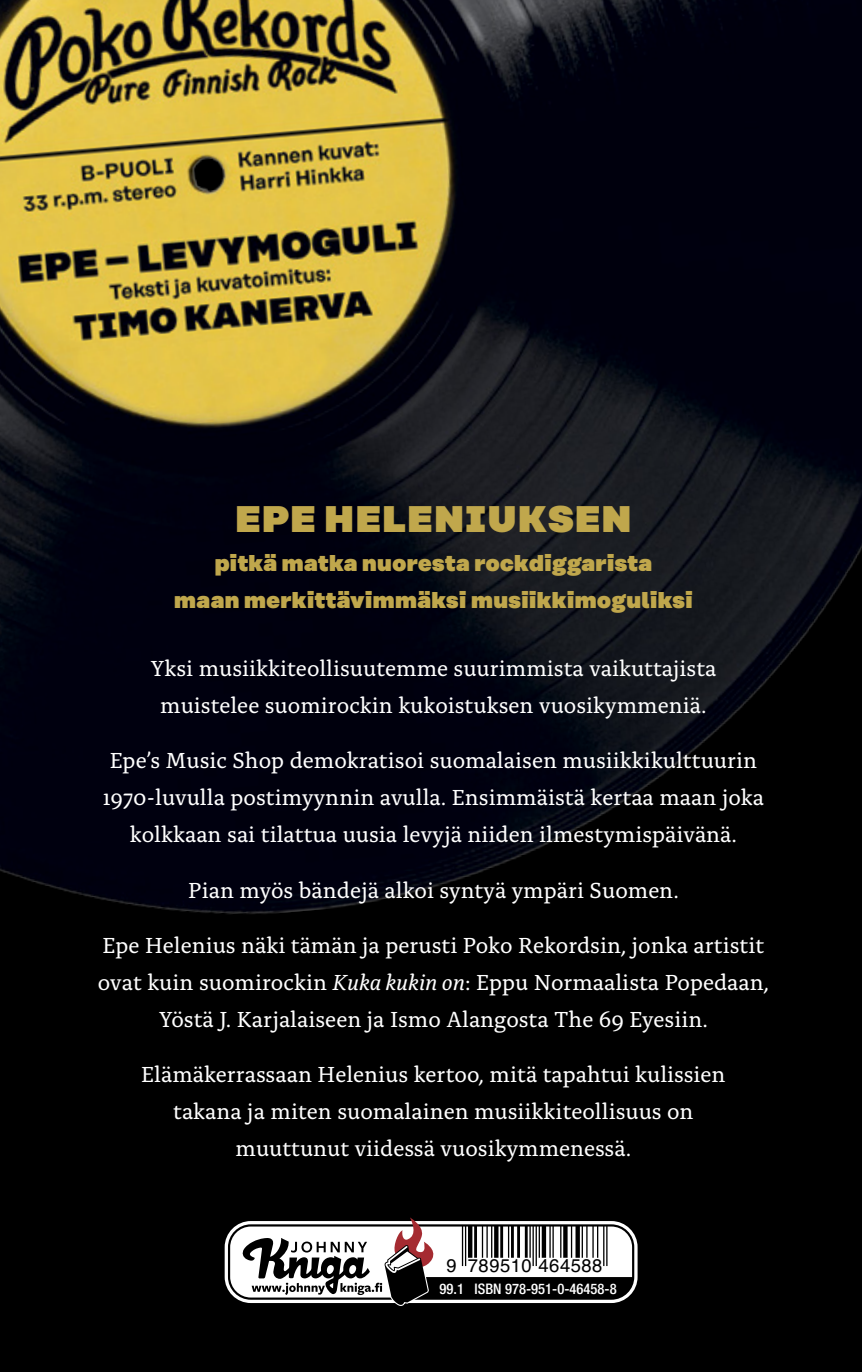
<style>
.page{position:relative;width:862px;height:1372px;background:#fff}
.page>*{position:absolute;margin:0;border:0;box-sizing:border-box;transform-origin:0 0}
.t1{font:900 36.9px "Rational Text";letter-spacing:.03em;color:#c0a74c}
.t2{font:22.72px/36.9px "Alda OTCEV";color:#fff;text-align:center}
.t3{font:900 22.72px/36.9px "Rational Text";letter-spacing:.02em;color:#c0a74c;text-align:center}
.t4{font:18.45px "Helvetica";letter-spacing:.025em;color:#000}
.t5{font:500 condensed 14.62px "Helvetica Neue LT Std";color:#fff}
.s1{font-style:italic}
</style>
<div class="page">
<div style="left:0;top:0;width:861px;height:1371px;background:#000"></div>
<img style="left:0;top:0;width:861px;height:914px">
<div style="left:224px;top:1220px;width:413px;height:82px;border:9px solid #fff;border-radius:22px"></div>
<svg style="left:241px;top:1217px;width:391px;height:89px"></svg>
<hr style="left:461px;top:1225px;width:2px;height:40px;background:#000">
<hr style="left:464px;top:1225px;width:2px;height:40px;background:#000">
<hr style="left:468px;top:1225px;width:4px;height:32px;background:#000">
<hr style="left:474px;top:1225px;width:2px;height:32px;background:#000">
<hr style="left:481px;top:1225px;width:2px;height:32px;background:#000">
<hr style="left:486px;top:1225px;width:1px;height:32px;background:#000">
<hr style="left:491px;top:1225px;width:1px;height:32px;background:#000">
<svg style="left:494px;top:1225px;width:4px;height:32px"></svg>
<hr style="left:500px;top:1225px;width:3px;height:32px;background:#000">
<hr style="left:507px;top:1225px;width:2px;height:32px;background:#000">
<hr style="left:510px;top:1225px;width:3px;height:32px;background:#000">
<hr style="left:517px;top:1225px;width:2px;height:32px;background:#000">
<hr style="left:524px;top:1225px;width:3px;height:32px;background:#000">
<hr style="left:529px;top:1225px;width:1px;height:32px;background:#000">
<hr style="left:532px;top:1225px;width:1px;height:40px;background:#000">
<hr style="left:535px;top:1225px;width:1px;height:40px;background:#000">
<hr style="left:538px;top:1225px;width:1px;height:32px;background:#000">
<svg style="left:541px;top:1225px;width:4px;height:32px"></svg>
<hr style="left:549px;top:1225px;width:1px;height:32px;background:#000">
<hr style="left:552px;top:1225px;width:1px;height:32px;background:#000">
<hr style="left:560px;top:1225px;width:1px;height:32px;background:#000">
<svg style="left:563px;top:1225px;width:4px;height:32px"></svg>
<hr style="left:570px;top:1225px;width:2px;height:32px;background:#000">
<svg style="left:575px;top:1225px;width:4px;height:32px"></svg>
<hr style="left:581px;top:1225px;width:1px;height:32px;background:#000">
<hr style="left:586px;top:1225px;width:1px;height:32px;background:#000">
<hr style="left:592px;top:1225px;width:1px;height:32px;background:#000">
<hr style="left:596px;top:1225px;width:2px;height:32px;background:#000">
<hr style="left:602px;top:1225px;width:2px;height:40px;background:#000">
<hr style="left:606px;top:1225px;width:1px;height:40px;background:#000">
<h1 class="t1" style="left:235px;top:495px;width:398px">EPE HELENIUKSEN</h1>
<p class="t3" style="left:174px;top:544px;width:519px">pitkä matka nuoresta rockdiggarista<br>maan merkittävimmäksi musiikkimoguliksi</p>
<p class="t2" style="left:150px;top:647px;width:567px">Yksi musiikkiteollisuutemme suurimmista vaikuttajista muistelee suomirockin kukoistuksen vuosikymmeniä.</p>
<p class="t2" style="left:103px;top:740px;width:662px">Epe’s Music Shop demokratisoi suomalaisen musiikkikulttuurin<br>1970-luvulla postimyynnin avulla. Ensimmäistä kertaa maan joka kolkkaan sai tilattua uusia levyjä niiden ilmestymispäivänä.</p>
<p class="t2" style="left:188px;top:869px;width:492px">Pian myös bändejä alkoi syntyä ympäri Suomen.</p>
<p class="t2" style="left:98px;top:925px;width:672px">Epe Helenius näki tämän ja perusti Poko Rekordsin, jonka artistit ovat kuin suomirockin <span class="s1">Kuka kukin on</span>: Eppu Normaalista Popedaan,<br>Yöstä J. Karjalaiseen ja Ismo Alangosta The 69 Eyesiin.</p>
<p class="t2" style="left:141px;top:1054px;width:585px">Elämäkerrassaan Helenius kertoo, mitä tapahtui kulissien takana ja miten suomalainen musiikkiteollisuus on muuttunut viidessä vuosikymmenessä.</p>
<p class="t4" style="left:446px;top:1251px;width:157px">9 789510 464588</p>
<p class="t5" style="left:439px;top:1280px;width:178px">99.1 ISBN 978-951-0-46458-8</p>
</div>
